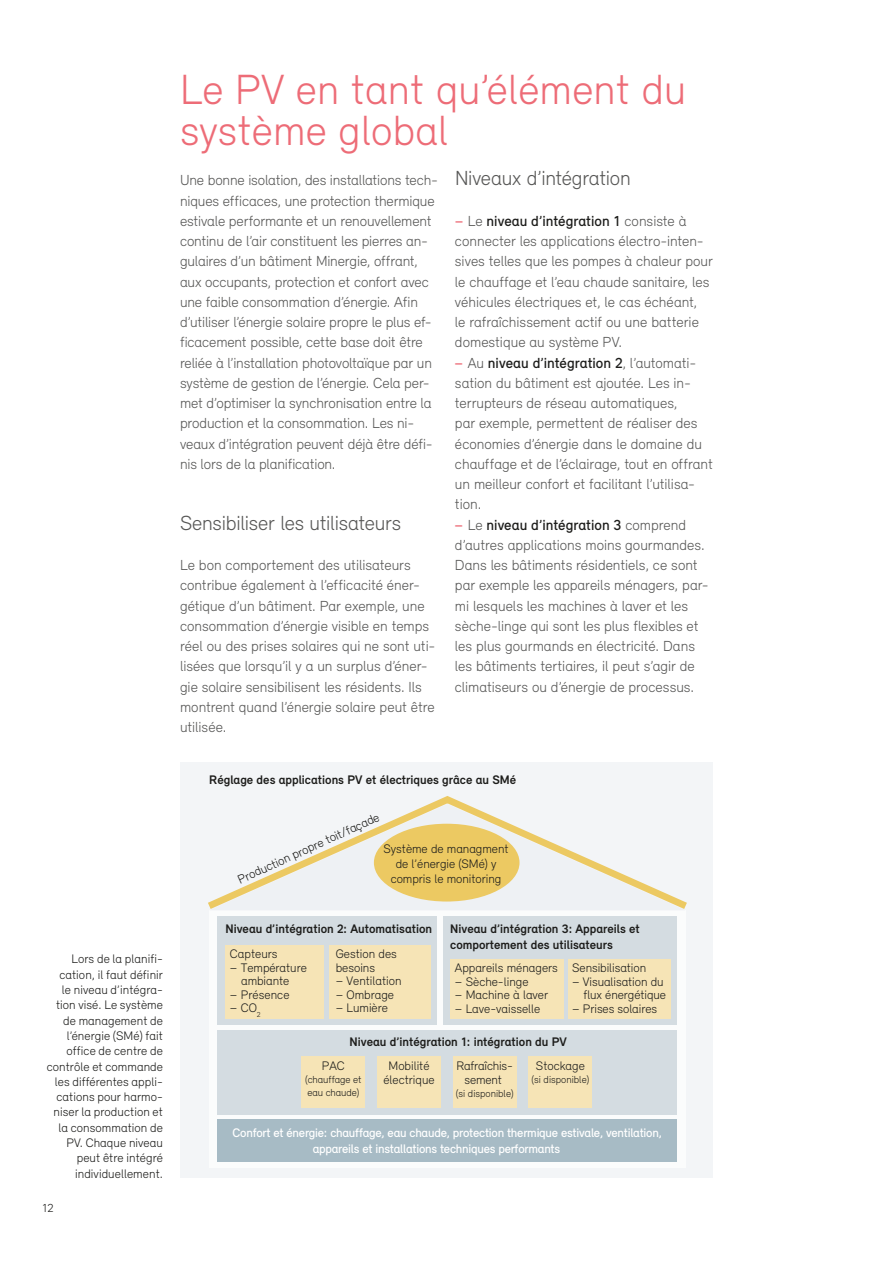
<style>
.page{position:relative;width:893px;height:1263px;background:#fff}
.page>*{position:absolute;margin:0;border:0;box-sizing:border-box;transform-origin:0 0}
.t1{font:300 43.5px/40.5px "Relevant";letter-spacing:.005em;color:#ed6c77}
.t2{font:300 21px "Relevant";letter-spacing:-.015em;color:#575756}
.t3{font:300 15px/20.2px "Relevant";letter-spacing:-.005em;color:#575756}
.t4{font:300 12.75px/15.3px "Relevant";color:#1d1d1b;text-align:center}
.t5{font:700 12.75px/15.3px "Relevant";color:#1d1d1b}
.t6{font:500 12.75px/15.3px "Relevant";letter-spacing:-.02em;color:#fff}
.t7{font:300 12px "Relevant";color:#1d1d1b}
.t8{font:300 10.5px/12.6px "Relevant";color:#1d1d1b}
.s1{font-weight:500;color:#ed6c77}
.s2{font-weight:500;color:#1d1d1b}
</style>
<div class="page">
<div style="left:180px;top:762px;width:533px;height:416px;background:#f3f5f7"></div>
<div style="left:209px;top:910px;width:476px;height:258px;background:#fbfcfc"></div>
<div style="left:218px;top:1030px;width:459px;height:84px;background:#d4dce1"></div>
<div style="left:218px;top:1119px;width:459px;height:43px;background:#a7bbc5"></div>
<div style="left:444px;top:916px;width:233px;height:109px;background:#d4dce1"></div>
<svg style="left:208px;top:796px;width:479px;height:113px"></svg>
<div style="left:218px;top:916px;width:219px;height:109px;background:#d4dce1"></div>
<div style="left:329px;top:945px;width:102px;height:73px;background:#f6e4b6"></div>
<div style="left:225px;top:945px;width:99px;height:73px;background:#f6e4b6"></div>
<div style="left:450px;top:959px;width:113px;height:59px;background:#f6e4b6"></div>
<div style="left:568px;top:959px;width:103px;height:59px;background:#f6e4b6"></div>
<div style="left:374px;top:824px;width:145px;height:77px;background:#ecc962;border-radius:50%"></div>
<div style="left:301px;top:1056px;width:64px;height:51px;background:#f6e4b6"></div>
<div style="left:377px;top:1056px;width:64px;height:51px;background:#f6e4b6"></div>
<div style="left:453px;top:1056px;width:64px;height:51px;background:#f6e4b6"></div>
<div style="left:528px;top:1056px;width:64px;height:51px;background:#f6e4b6"></div>
<p class="t4" style="left:47px;top:951px;width:118px;text-align:right">Lors de la planifi&shy;cation, il faut définir<br>le niveau d’intégra&shy;tion visé. Le système de management de l’énergie (SMé) fait office de centre de contrôle et commande les différentes appli&shy;cations pour harmo&shy;niser la production et la consommation de<br>PV. Chaque niveau peut être intégré individuellement.</p>
<p class="t7" style="left:43px;top:1201px;width:13px">12</p>
<h1 class="t1" style="left:180px;top:69px;width:508px">Le PV en tant qu’élément du système global</h1>
<p class="t3" style="left:180px;top:170px;width:259px">Une bonne isolation, des installations tech&shy;niques efficaces, une protection thermique estivale performante et un renouvellement continu de l’air constituent les pierres an&shy;gulaires d’un bâtiment Minergie, offrant, aux occupants, protection et confort avec une faible consommation d’énergie. Afin d’utiliser l’énergie solaire propre le plus ef&shy;ficacement possible, cette base doit être reliée à l’installation photovoltaïque par un système de gestion de l’énergie. Cela per&shy;met d’optimiser la synchronisation entre la production et la consommation. Les ni&shy;veaux d’intégration peuvent déjà être défi&shy;nis lors de la planification.</p>
<h2 class="t2" style="left:455px;top:166px;width:177px">Niveaux d’intégration</h2>
<p class="t3" style="left:455px;top:210px;width:260px"><span class="s1">−</span> Le <span class="s2">niveau d’intégration 1</span> consiste à connecter les applications électro-inten&shy;sives telles que les pompes à chaleur pour le chauffage et l’eau chaude sanitaire, les véhicules électriques et, le cas échéant,<br>le rafraîchissement actif ou une batterie domestique au système PV.<br><span class="s1">−</span> Au <span class="s2">niveau d’intégration 2</span>, l’automati&shy;sation du bâtiment est ajoutée. Les in&shy;terrupteurs de réseau automatiques,<br>par exemple, permettent de réaliser des économies d’énergie dans le domaine du chauffage et de l’éclairage, tout en offrant un meilleur confort et facilitant l’utilisa&shy;tion.<br><span class="s1">−</span> Le <span class="s2">niveau d’intégration 3</span> comprend d’autres applications moins gourmandes.<br>Dans les bâtiments résidentiels, ce sont par exemple les appareils ménagers, par&shy;mi lesquels les machines à laver et les sèche-linge qui sont les plus flexibles et les plus gourmands en électricité. Dans les bâtiments tertiaires, il peut s’agir de climatiseurs ou d’énergie de processus.</p>
<h2 class="t2" style="left:180px;top:510px;width:223px">Sensibiliser les utilisateurs</h2>
<p class="t3" style="left:180px;top:555px;width:257px">Le bon comportement des utilisateurs contribue également à l’efficacité éner&shy;gétique d’un bâtiment. Par exemple, une consommation d’énergie visible en temps réel ou des prises solaires qui ne sont uti&shy;lisées que lorsqu’il y a un surplus d’éner&shy;gie solaire sensibilisent les résidents. Ils montrent quand l’énergie solaire peut être utilisée.</p>
<p class="t5" style="left:209px;top:772px;width:308px">Réglage des applications PV et électriques grâce au SMé</p>
<p class="t4" style="left:235px;top:872px;width:156px;rotate:-24deg">Production propre toit/façade</p>
<p class="t4" style="left:384px;top:841px;width:127px">Système de managment de l’énergie (SMé) y compris le monitoring</p>
<p class="t5" style="left:225px;top:921px;width:208px">Niveau d’intégration 2: Automatisation</p>
<p class="t5" style="left:450px;top:921px;width:191px">Niveau d’intégration 3: Appareils et comportement des utilisateurs</p>
<p class="t4" style="left:336px;top:947px;width:63px;line-height:13.5px;text-align:left">Gestion des besoins</p>
<p class="t4" style="left:336px;top:973px;width:67px">– Ventilation</p>
<p class="t4" style="left:336px;top:986px;width:60px">– Ombrage</p>
<p class="t4" style="left:336px;top:1000px;width:54px">– Lumière</p>
<p class="t4" style="left:230px;top:946px;width:49px">Capteurs</p>
<p class="t4" style="left:230px;top:960px;width:78px;line-height:13.5px">– Température ambiante</p>
<p class="t4" style="left:230px;top:986px;width:61px">– Présence</p>
<p class="t4" style="left:230px;top:1000px;width:32px">– CO<sub>2</sub></p>
<p class="t4" style="left:572px;top:960px;width:75px">Sensibilisation</p>
<p class="t4" style="left:572px;top:975px;width:95px;line-height:13.5px;text-align:right">– Visualisation du flux énergétique</p>
<p class="t4" style="left:572px;top:1001px;width:86px">– Prises solaires</p>
<p class="t4" style="left:455px;top:960px;width:105px">Appareils ménagers</p>
<p class="t4" style="left:455px;top:974px;width:75px">– Sèche-linge</p>
<p class="t4" style="left:455px;top:987px;width:95px">– Machine à laver</p>
<p class="t4" style="left:455px;top:1001px;width:87px">– Lave-vaisselle</p>
<p class="t5" style="left:350px;top:1033px;width:219px">Niveau d’intégration 1: intégration du PV</p>
<p class="t4" style="left:322px;top:1058px;width:24px">PAC</p>
<p class="t8" style="left:305px;top:1073px;width:58px">(chauffage et eau chaude)</p>
<p class="t4" style="left:383px;top:1059px;width:53px;line-height:13.5px">Mobilité électrique</p>
<p class="t4" style="left:456px;top:1059px;width:58px;line-height:13.5px">Rafraîchis&shy;sement</p>
<p class="t8" style="left:456px;top:1086px;width:59px">(si disponible)</p>
<p class="t4" style="left:536px;top:1058px;width:50px">Stockage</p>
<p class="t8" style="left:531px;top:1073px;width:59px">(si disponible)</p>
<p class="t6" style="left:313px;top:1125px;width:351px;text-indent:-80px">Confort et énergie: chauffage, eau chaude, protection thermique estivale, ventilation, appareils et installations techniques performants</p>
</div>
